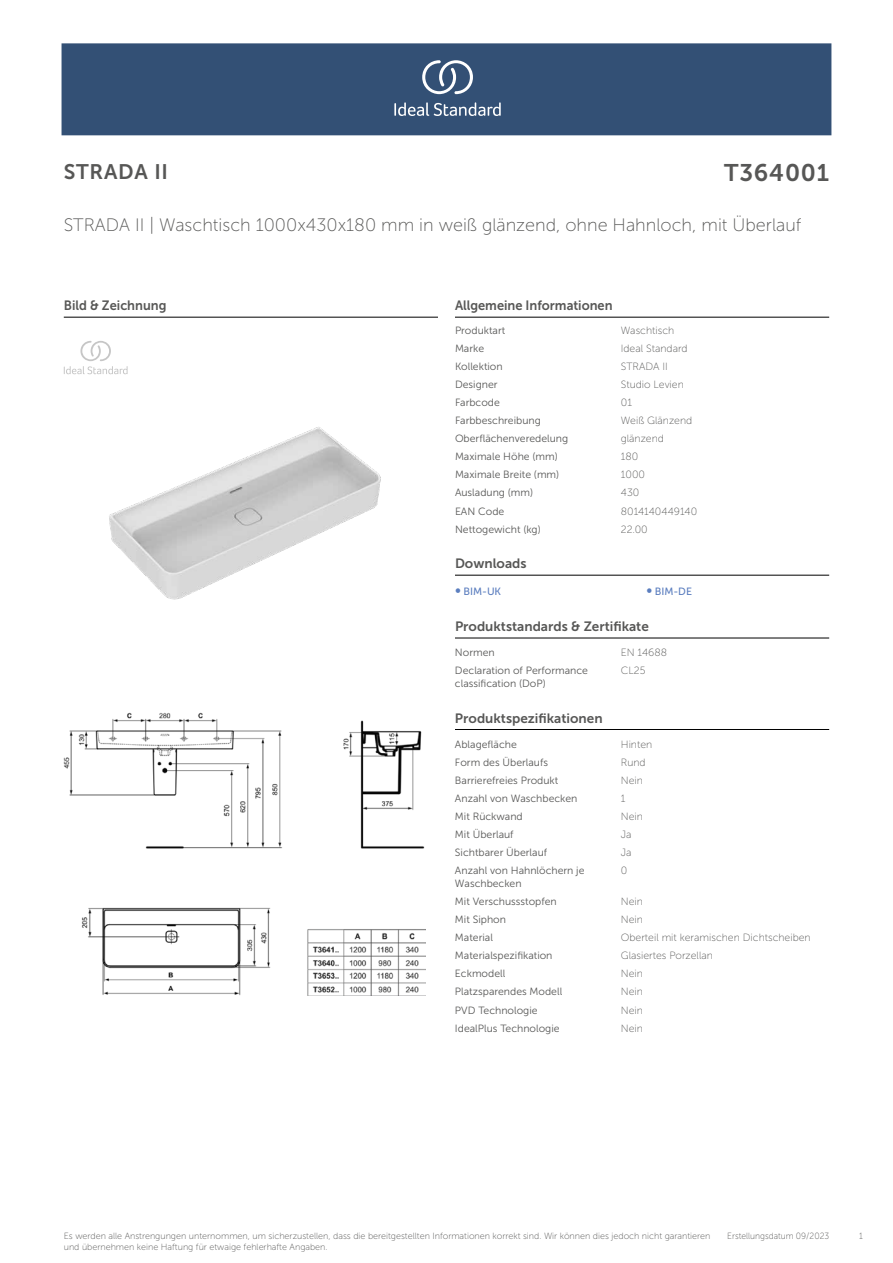
<style>
.page{position:relative;width:893px;height:1263px;background:#fff}
.page>*{position:absolute;margin:0;border:0;box-sizing:border-box;transform-origin:0 0}
.t1{font:24px "Museo Sans 700";letter-spacing:.035em;color:#575756}
.t2{font:21px "Museo Sans 700";letter-spacing:.035em;color:#575756}
.t3{font:18px "Museo Sans 100";color:#575756}
.t4{font:13.5px "Museo Sans 700";color:#575756}
.t5{font:13.5px "Museo Sans 700";color:#575756;scale:.95 1}
.t6{font:10.5px/12.6px "Museo Sans 300";color:#575756}
.t7{font:10.5px "Museo Sans 100";color:#575756}
.t8{font:10.5px "Museo Sans 500";color:#5b7ebf}
.t9{font:9px "Museo Sans 100";color:#575756}
.t10{font:9px "Museo Sans 100";color:#575756;scale:.95 1}
.s1{font-size:15px}
</style>
<div class="page">
<div style="left:62px;top:43px;width:769px;height:92px;background:#335075"></div>
<svg style="left:394px;top:102px;width:107px;height:14px"></svg>
<svg style="left:422px;top:60px;width:51px;height:34px"></svg>
<hr style="left:455px;top:317px;width:374px;height:1px;background:#000">
<hr style="left:455px;top:575px;width:374px;height:1px;background:#000">
<hr style="left:455px;top:638px;width:374px;height:1px;background:#000">
<hr style="left:455px;top:729px;width:374px;height:1px;background:#000">
<hr style="left:64px;top:317px;width:374px;height:1px;background:#000">
<svg style="left:64px;top:341px;width:64px;height:33px"></svg>
<img style="left:64px;top:713px;width:361px;height:282px">
<img style="left:109px;top:427px;width:272px;height:173px">
<h2 class="t2" style="left:64px;top:160px;width:106px">STRADA II</h2>
<h1 class="t1" style="left:724px;top:160px;width:107px">T364001</h1>
<h3 class="t3" style="left:64px;top:215px;width:739px">STRADA II | Waschtisch 1000x430x180 mm in weiß glänzend, ohne Hahnloch, mit Überlauf</h3>
<p class="t5" style="left:64px;top:298px;width:110px">Bild &amp; Zeichnung</p>
<p class="t5" style="left:455px;top:298px;width:167px">Allgemeine Informationen</p>
<p class="t6" style="left:455px;top:324px;width:52px">Produktart</p>
<p class="t7" style="left:621px;top:325px;width:55px">Waschtisch</p>
<p class="t6" style="left:455px;top:342px;width:31px">Marke</p>
<p class="t7" style="left:621px;top:343px;width:68px">Ideal Standard</p>
<p class="t6" style="left:455px;top:360px;width:49px">Kollektion</p>
<p class="t7" style="left:621px;top:361px;width:48px">STRADA II</p>
<p class="t6" style="left:455px;top:378px;width:44px">Designer</p>
<p class="t7" style="left:621px;top:379px;width:65px">Studio Levien</p>
<p class="t6" style="left:455px;top:396px;width:46px">Farbcode</p>
<p class="t7" style="left:621px;top:397px;width:13px">01</p>
<p class="t6" style="left:455px;top:414px;width:87px">Farbbeschreibung</p>
<p class="t7" style="left:621px;top:415px;width:73px">Weiß Glänzend</p>
<p class="t6" style="left:455px;top:432px;width:115px">Oberflächenveredelung</p>
<p class="t7" style="left:621px;top:433px;width:45px">glänzend</p>
<p class="t6" style="left:455px;top:450px;width:104px">Maximale Höhe (mm)</p>
<p class="t7" style="left:621px;top:451px;width:19px">180</p>
<p class="t6" style="left:455px;top:469px;width:106px">Maximale Breite (mm)</p>
<p class="t7" style="left:621px;top:469px;width:26px">1000</p>
<p class="t6" style="left:455px;top:487px;width:80px">Ausladung (mm)</p>
<p class="t7" style="left:621px;top:487px;width:20px">430</p>
<p class="t6" style="left:455px;top:505px;width:51px">EAN Code</p>
<p class="t7" style="left:621px;top:505px;width:78px">8014140449140</p>
<p class="t6" style="left:455px;top:523px;width:87px">Nettogewicht (kg)</p>
<p class="t7" style="left:621px;top:523px;width:28px">22.00</p>
<p class="t4" style="left:455px;top:556px;width:73px">Downloads</p>
<p class="t8" style="left:455px;top:586px;width:48px"><span class="s1">•</span> BIM-UK</p>
<p class="t8" style="left:646px;top:586px;width:47px"><span class="s1">•</span> BIM-DE</p>
<p class="t4" style="left:455px;top:619px;width:195px">Produktstandards &amp; Zertifikate</p>
<p class="t6" style="left:455px;top:646px;width:41px">Normen</p>
<p class="t7" style="left:621px;top:647px;width:48px">EN 14688</p>
<p class="t6" style="left:455px;top:664px;width:135px">Declaration of Performance classification (DoP)</p>
<p class="t7" style="left:621px;top:665px;width:26px">CL25</p>
<p class="t4" style="left:455px;top:710px;width:149px">Produktspezifikationen</p>
<p class="t6" style="left:455px;top:738px;width:63px">Ablagefläche</p>
<p class="t7" style="left:621px;top:738px;width:33px">Hinten</p>
<p class="t6" style="left:455px;top:756px;width:95px">Form des Überlaufs</p>
<p class="t7" style="left:621px;top:757px;width:26px">Rund</p>
<p class="t6" style="left:455px;top:774px;width:105px">Barrierefreies Produkt</p>
<p class="t7" style="left:621px;top:775px;width:24px">Nein</p>
<p class="t6" style="left:455px;top:792px;width:124px">Anzahl von Waschbecken</p>
<p class="t7" style="left:621px;top:793px;width:6px">1</p>
<p class="t6" style="left:455px;top:810px;width:69px">Mit Rückwand</p>
<p class="t7" style="left:621px;top:811px;width:24px">Nein</p>
<p class="t6" style="left:455px;top:828px;width:60px">Mit Überlauf</p>
<p class="t7" style="left:621px;top:829px;width:12px">Ja</p>
<p class="t6" style="left:455px;top:846px;width:94px">Sichtbarer Überlauf</p>
<p class="t7" style="left:621px;top:847px;width:12px">Ja</p>
<p class="t6" style="left:455px;top:864px;width:131px">Anzahl von Hahnlöchern je<br>Waschbecken</p>
<p class="t7" style="left:621px;top:865px;width:8px">0</p>
<p class="t6" style="left:455px;top:895px;width:103px">Mit Verschussstopfen</p>
<p class="t7" style="left:621px;top:896px;width:24px">Nein</p>
<p class="t6" style="left:455px;top:913px;width:52px">Mit Siphon</p>
<p class="t7" style="left:621px;top:914px;width:24px">Nein</p>
<p class="t6" style="left:455px;top:931px;width:39px">Material</p>
<p class="t7" style="left:621px;top:932px;width:191px">Oberteil mit keramischen Dichtscheiben</p>
<p class="t6" style="left:455px;top:949px;width:99px">Materialspezifikation</p>
<p class="t7" style="left:621px;top:950px;width:94px">Glasiertes Porzellan</p>
<p class="t6" style="left:455px;top:967px;width:52px">Eckmodell</p>
<p class="t7" style="left:621px;top:968px;width:24px">Nein</p>
<p class="t6" style="left:455px;top:985px;width:109px">Platzsparendes Modell</p>
<p class="t7" style="left:621px;top:986px;width:24px">Nein</p>
<p class="t6" style="left:455px;top:1004px;width:84px">PVD Technologie</p>
<p class="t7" style="left:621px;top:1004px;width:24px">Nein</p>
<p class="t6" style="left:455px;top:1022px;width:106px">IdealPlus Technologie</p>
<p class="t7" style="left:621px;top:1022px;width:24px">Nein</p>
<p class="t10" style="left:727px;top:1231px;width:109px">Erstellungsdatum 09/2023</p>
<p class="t9" style="left:64px;top:1231px;width:648px">Es werden alle Anstrengungen unternommen, um sicherzustellen, dass die bereitgestellten Informationen korrekt sind. Wir können dies jedoch nicht garantieren</p>
<p class="t10" style="left:859px;top:1231px;width:5px">1</p>
<p class="t9" style="left:64px;top:1242px;width:265px">und übernehmen keine Haftung für etwaige fehlerhafte Angaben.</p>
</div>
